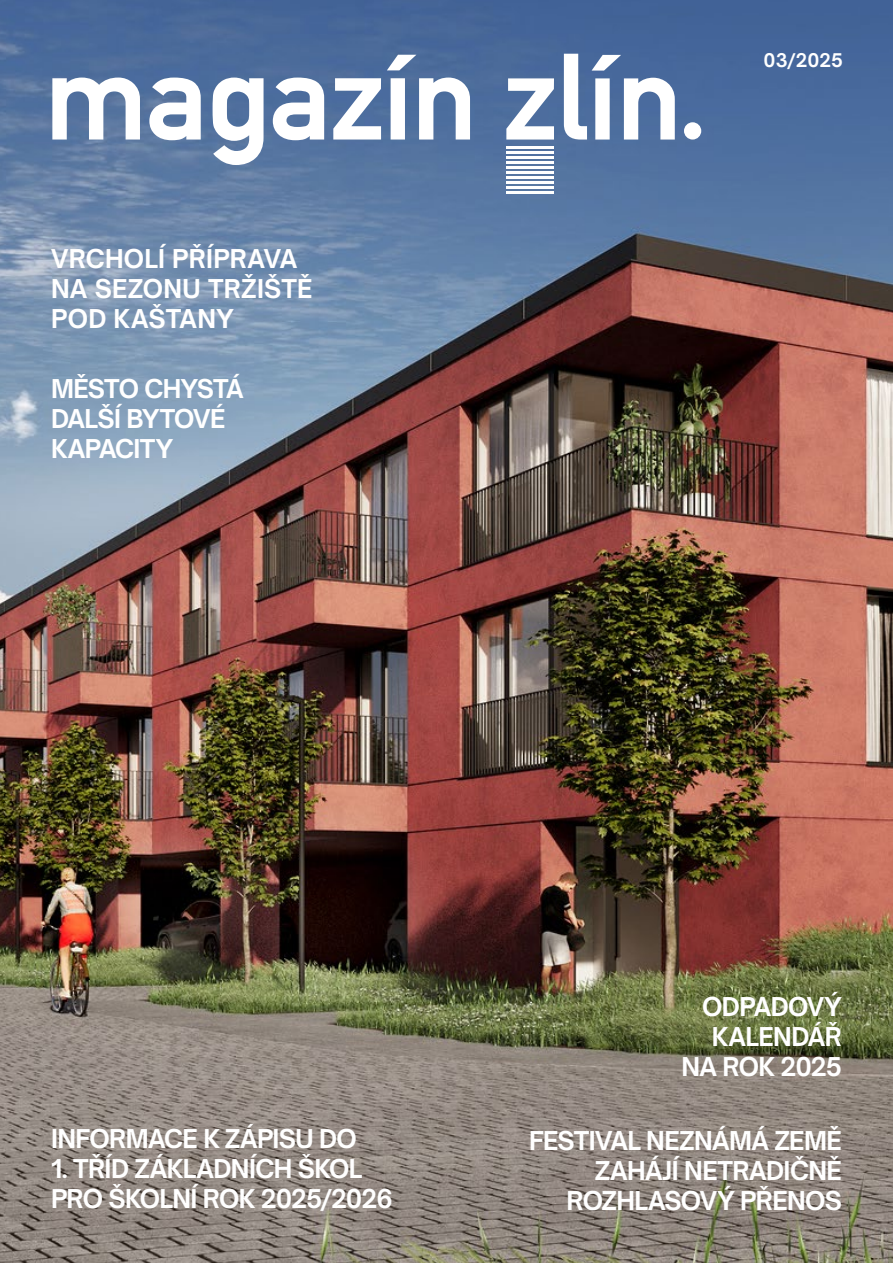
<style>
.page{position:relative;width:893px;height:1263px;background:#fff}
.page>*{position:absolute;margin:0;border:0;box-sizing:border-box;transform-origin:0 0}
.t1{font:120.75px "Norma Zlin Hxx CE Bold";color:#fff}
.t2{font:700 24.75px/30px "Open Sauce Sans";letter-spacing:-.025em;color:#fff;text-align:right}
.t3{font:700 24.75px/30px "Open Sauce Sans";letter-spacing:.01em;color:#fff}
.t4{font:700 18px "Open Sauce Sans";color:#fff}
</style>
<div class="page">
<img style="left:0;top:0;width:893px;height:1263px">
<div style="left:684px;top:122px;width:17px;height:18px;background:#fff;border-radius:50%"></div>
<hr style="left:506px;top:146px;width:48px;height:3px;background:#fff">
<hr style="left:506px;top:151px;width:48px;height:3px;background:#fff">
<hr style="left:506px;top:156px;width:48px;height:3px;background:#fff">
<hr style="left:506px;top:161px;width:48px;height:3px;background:#fff">
<hr style="left:506px;top:166px;width:48px;height:3px;background:#fff">
<hr style="left:506px;top:171px;width:48px;height:3px;background:#fff">
<hr style="left:506px;top:176px;width:48px;height:3px;background:#fff">
<hr style="left:506px;top:181px;width:48px;height:3px;background:#fff">
<hr style="left:506px;top:186px;width:48px;height:3px;background:#fff">
<hr style="left:506px;top:191px;width:48px;height:2px;background:#fff">
<svg style="left:506px;top:78px;width:48px;height:62px"></svg>
<svg style="left:564px;top:54px;width:111px;height:86px"></svg>
<h1 class="t1" style="left:45px;top:29px;width:434px">magazín</h1>
<p class="t4" style="left:764px;top:48px;width:81px">03/2025</p>
<p class="t3" style="left:51px;top:243px;width:263px">VRCHOLÍ PŘÍPRAVA<br>NA SEZONU TRŽIŠTĚ<br>POD KAŠTANY</p>
<p class="t2" style="left:51px;top:374px;width:194px;text-align:left">MĚSTO CHYSTÁ<br>DALŠÍ BYTOVÉ<br>KAPACITY</p>
<p class="t2" style="left:51px;top:1123px;width:307px">INFORMACE K ZÁPISU DO</p>
<p class="t2" style="left:51px;top:1153px;width:343px;text-align:left">1. TŘÍD ZÁKLADNÍCH ŠKOL<br>PRO ŠKOLNÍ ROK 2025/2026</p>
<p class="t2" style="left:681px;top:991px;width:162px">ODPADOVÝ<br>KALENDÁŘ<br>NA ROK 2025</p>
<p class="t2" style="left:529px;top:1125px;width:314px">FESTIVAL NEZNÁMÁ ZEMĚ<br>ZAHÁJÍ NETRADIČNĚ<br>ROZHLASOVÝ PŘENOS</p>
</div>
